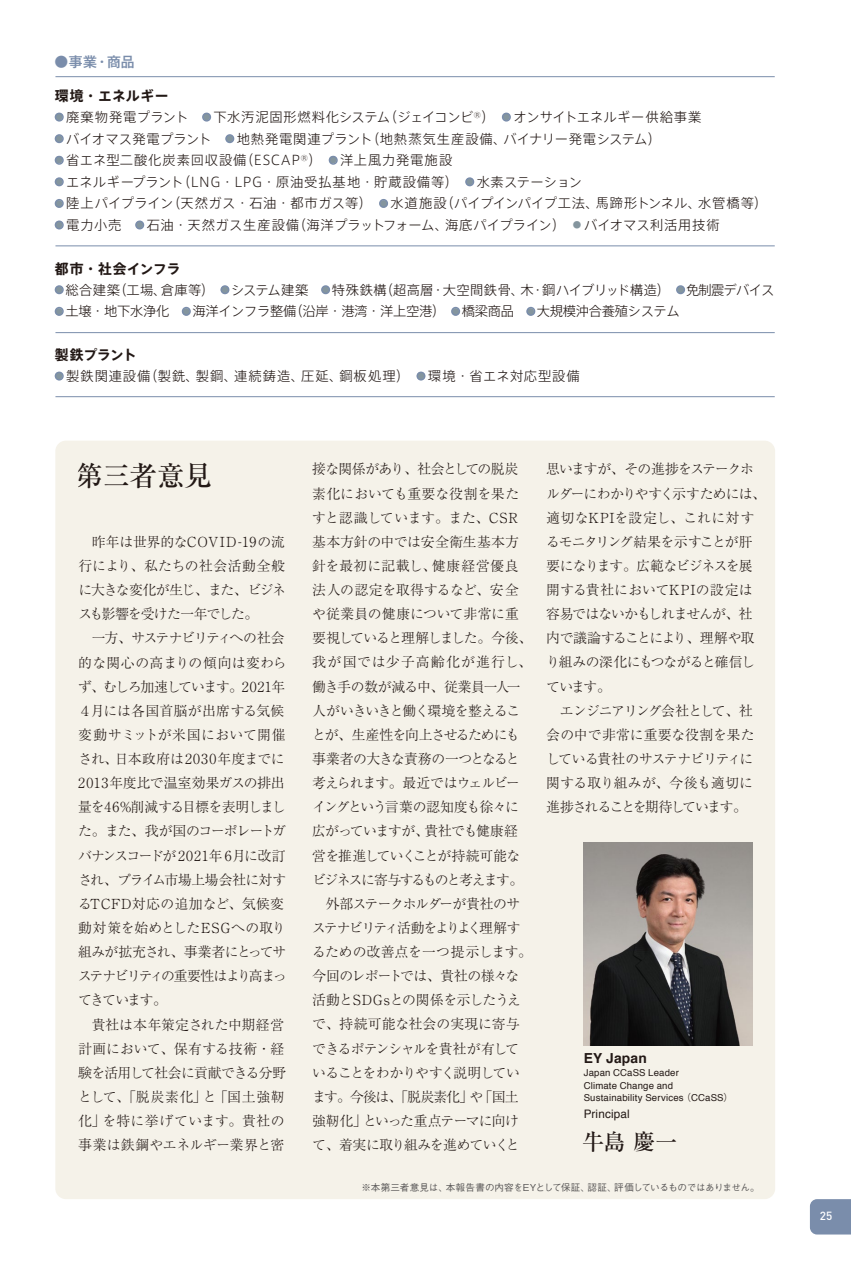
<style>
.page{position:relative;width:851px;height:1263px;background:#fff}
.page>*{position:absolute;margin:0;border:0;box-sizing:border-box;transform-origin:0 0}
.t1{font:500 27.6px "Ryumin Pr 6 N";letter-spacing:-.015em;color:#221815}
.t2{font:500 22.35px "Ryumin Pr 6 N";color:#221815}
.t3{font:300 13.8px/24.2px "Ryumin Pr 6 N";letter-spacing:-.04em;color:#221815}
.t4{font:300 13.8px/24.2px "Ryumin Pr 6 N";letter-spacing:-.06em;color:#221815}
.t5{font:700 13.8px "Axis Std";letter-spacing:.005em;color:#221815}
.t6{font:700 13.8px "Helvetica";letter-spacing:.01em;color:#221815}
.t7{font:500 13.8px "Axis Std";color:#7a8dab}
.t8{font:300 13.35px "Axis Std";letter-spacing:.025em;color:#221815}
.t9{font:300 13.35px "Axis Std";letter-spacing:-.025em;color:#221815}
.t10{font:300 13.35px "Axis Std";letter-spacing:.07em;color:#221815}
.t11{font:300 13.35px "Axis Std";letter-spacing:.065em;color:#221815}
.t12{font:11.7px "Helvetica";letter-spacing:.015em;color:#221815}
.t13{font:500 11.7px "DIN Pro";color:#fff}
.t14{font:9.6px/12.8px "Helvetica";letter-spacing:.02em;color:#221815}
.t15{font:500 9.6px "Gothic BBB Pr 6 N";letter-spacing:-.025em;color:#595757}
.s1{font-size:8.55px;color:#84959e}
.s2{font-family:"Koz Go Pro"}
</style>
<div class="page">
<div style="left:55px;top:441px;width:720px;height:758px;background:#f5f2e9;border-radius:11px"></div>
<hr style="left:55px;top:76px;width:719px;height:1px;background:#7a8dab">
<hr style="left:55px;top:245px;width:719px;height:1px;background:#7a8dab">
<hr style="left:55px;top:332px;width:719px;height:1px;background:#7a8dab">
<hr style="left:55px;top:396px;width:719px;height:1px;background:#7a8dab">
<div style="left:55px;top:113px;width:9px;height:9px;border:2px solid #7a8dab;border-radius:50%"></div>
<div style="left:202px;top:113px;width:9px;height:9px;border:2px solid #7a8dab;border-radius:50%"></div>
<div style="left:502px;top:113px;width:9px;height:9px;border:2px solid #7a8dab;border-radius:50%"></div>
<div style="left:55px;top:134px;width:9px;height:9px;border:2px solid #7a8dab;border-radius:50%"></div>
<div style="left:225px;top:134px;width:9px;height:9px;border:2px solid #7a8dab;border-radius:50%"></div>
<div style="left:55px;top:156px;width:9px;height:9px;border:2px solid #7a8dab;border-radius:50%"></div>
<div style="left:329px;top:156px;width:8px;height:9px;border:2px solid #7a8dab;border-radius:50%"></div>
<div style="left:55px;top:177px;width:9px;height:9px;border:2px solid #7a8dab;border-radius:50%"></div>
<div style="left:465px;top:177px;width:9px;height:9px;border:2px solid #7a8dab;border-radius:50%"></div>
<div style="left:55px;top:199px;width:9px;height:9px;border:2px solid #7a8dab;border-radius:50%"></div>
<div style="left:379px;top:199px;width:9px;height:9px;border:2px solid #7a8dab;border-radius:50%"></div>
<div style="left:55px;top:220px;width:9px;height:9px;border:2px solid #7a8dab;border-radius:50%"></div>
<div style="left:135px;top:220px;width:9px;height:9px;border:2px solid #7a8dab;border-radius:50%"></div>
<div style="left:55px;top:285px;width:9px;height:9px;border:2px solid #7a8dab;border-radius:50%"></div>
<div style="left:220px;top:285px;width:9px;height:9px;border:2px solid #7a8dab;border-radius:50%"></div>
<div style="left:321px;top:285px;width:9px;height:9px;border:2px solid #7a8dab;border-radius:50%"></div>
<div style="left:676px;top:285px;width:9px;height:9px;border:2px solid #7a8dab;border-radius:50%"></div>
<div style="left:55px;top:307px;width:9px;height:9px;border:2px solid #7a8dab;border-radius:50%"></div>
<div style="left:182px;top:307px;width:9px;height:9px;border:2px solid #7a8dab;border-radius:50%"></div>
<div style="left:451px;top:307px;width:9px;height:9px;border:2px solid #7a8dab;border-radius:50%"></div>
<div style="left:526px;top:307px;width:9px;height:9px;border:2px solid #7a8dab;border-radius:50%"></div>
<div style="left:55px;top:372px;width:9px;height:9px;border:2px solid #7a8dab;border-radius:50%"></div>
<div style="left:416px;top:372px;width:9px;height:9px;border:2px solid #7a8dab;border-radius:50%"></div>
<svg style="left:809px;top:1199px;width:41px;height:35px"></svg>
<img style="left:583px;top:842px;width:169px;height:203px">
<p class="t7" style="left:54px;top:52px;width:82px">●事業・商品</p>
<p class="t5" style="left:55px;top:85px;width:115px">環境・エネルギー</p>
<p class="t8" style="left:55px;top:107px;width:661px"><span class="s1">●</span> 廃棄物発電プラント　<span class="s1">●</span> 下水汚泥固形燃料化システム（ジェイコンビ<sup>®</sup>）　<span class="s1">●</span> オンサイトエネルギー供給事業　</p>
<p class="t8" style="left:55px;top:129px;width:607px"><span class="s1">●</span> バイオマス発電プラント　<span class="s1">●</span> 地熱発電関連プラント（地熱蒸気生産設備、バイナリー発電システム）</p>
<p class="t11" style="left:55px;top:150px;width:412px"><span class="s1">●</span> 省エネ型二酸化炭素回収設備（ESCAP<sup>®</sup>）　<span class="s1">●</span> 洋上風力発電施設　</p>
<p class="t8" style="left:55px;top:172px;width:528px"><span class="s1">●</span> エネルギープラント（LNG・LPG・原油受払基地・貯蔵設備等）　<span class="s1">●</span> 水素ステーション</p>
<p class="t8" style="left:55px;top:194px;width:714px"><span class="s1">●</span> 陸上パイプライン（天然ガス・石油・都市ガス等）　<span class="s1">●</span> 水道施設（パイプインパイプ工法、馬蹄形トンネル、水管橋等）</p>
<p class="t8" style="left:55px;top:215px;width:666px"><span class="s1">●</span> 電力小売　<span class="s1">●</span> 石油・天然ガス生産設備（海洋プラットフォーム、海底パイプライン）　<span class="s1">●</span> バイオマス利活用技術</p>
<p class="t5" style="left:55px;top:258px;width:127px">都市・社会インフラ</p>
<p class="t8" style="left:55px;top:280px;width:721px"><span class="s1">●</span> 総合建築（工場、倉庫等） <span class="s1">●</span> システム建築 <span class="s1">●</span> 特殊鉄構（超高層・大空間鉄骨、木・鋼ハイブリッド構造） <span class="s1">●</span>免制震デバイス</p>
<p class="t9" style="left:55px;top:301px;width:626px"><span class="s1">●</span> 土壌・地下水浄化 <span class="s1">●</span> 海洋インフラ整備（沿岸・港湾・洋上空港） <span class="s1">●</span> 橋梁商品　<span class="s1">●</span> 大規模沖合養殖システム</p>
<p class="t5" style="left:55px;top:344px;width:83px">製鉄プラント</p>
<p class="t10" style="left:55px;top:366px;width:526px"><span class="s1">●</span> 製鉄関連設備（製銑、製鋼、連続鋳造、圧延、鋼板処理）　<span class="s1">●</span> 環境・省エネ対応型設備</p>
<h1 class="t1" style="left:76px;top:454px;width:138px">第三者意見</h1>
<p class="t3" style="left:78px;top:529px;width:210px;text-indent:14px">昨年は世界的なCOVID-19の流行により、私たちの社会活動全般に大きな変化が生じ、また、ビジネスも影響を受けた一年でした。<br>　一方、サステナビリティへの社会的な関心の高まりの傾向は変わらず、むしろ加速しています。2021年<br>４月には各国首脳が出席する気候変動サミットが米国において開催され、日本政府は2030年度までに<br>2013年度比で温室効果ガスの排出量を46%削減する目標を表明しました。また、我が国のコーポレートガバナンスコードが2021年 6月に改訂され、プライム市場上場会社に対するTCFD対応の追加など、気候変動対策を始めとしたESGへの取り組みが拡充され、事業者にとってサステナビリティの重要性はより高まってきています。<br>　貴社は本年策定された中期経営計画において、保有する技術・経験を活用して社会に貢献できる分野として、「脱炭素化」と「国土強靭化」を特に挙げています。貴社の事業は鉄鋼やエネルギー業界と密</p>
<p class="t3" style="left:312px;top:456px;width:221px">接な関係があり、社会としての脱炭素化においても重要な役割を果たすと認識しています。また、CSR基本方針の中では安全衛生基本方針を最初に記載し、健康経営優良法人の認定を取得するなど、安全や従業員の健康について非常に重要視していると理解しました。今後、我が国では少子高齢化が進行し、働き手の数が減る中、従業員一人一人がいきいきと働く環境を整えることが、生産性を向上させるためにも事業者の大きな責務の一つとなると考えられます。最近ではウェルビーイングという言葉の認知度も徐々に広がっていますが、貴社でも健康経営を推進していくことが持続可能なビジネスに寄与するものと考えます。　外部ステークホルダーが貴社のサステナビリティ活動をよりよく理解するための改善点を一つ提示します。今回のレポートでは、貴社の様々な活動とSDGsとの関係を示したうえで、持続可能な社会の実現に寄与できるポテンシャルを貴社が有していることをわかりやすく説明しています。今後は、「脱炭素化」や「国土強靭化」といった重点テーマに向けて、着実に取り組みを進めていくと</p>
<p class="t4" style="left:546px;top:456px;width:221px">思いますが、その進捗をステークホルダーにわかりやすく示すためには、適切なKPIを設定し、これに対するモニタリング結果を示すことが肝要になります。広範なビジネスを展開する貴社においてKPIの設定は容易ではないかもしれませんが、社内で議論することにより、理解や取り組みの深化にもつながると確信しています。</p>
<p class="t3" style="left:546px;top:698px;width:210px;text-align:justify;text-indent:13px">エンジニアリング会社として、社会の中で非常に重要な役割を果たしている貴社のサステナビリティに関する取り組みが、今後も適切に進捗されることを期待しています。</p>
<p class="t6" style="left:583px;top:1047px;width:65px">EY Japan</p>
<p class="t14" style="left:583px;top:1066px;width:151px">Japan CCaSS Leader<br>Climate Change and<br>Sustainability Services <span class="s2">（</span>CCaSS<span class="s2">）</span></p>
<p class="t12" style="left:583px;top:1105px;width:48px">Principal</p>
<h2 class="t2" style="left:582px;top:1124px;width:97px">牛島 慶一</h2>
<p class="t15" style="left:361px;top:1179px;width:400px">※本第三者意見は、本報告書の内容をEYとして保証、認証、評価しているものではありません。</p>
<p class="t13" style="left:819px;top:1207px;width:14px">25</p>
</div>
